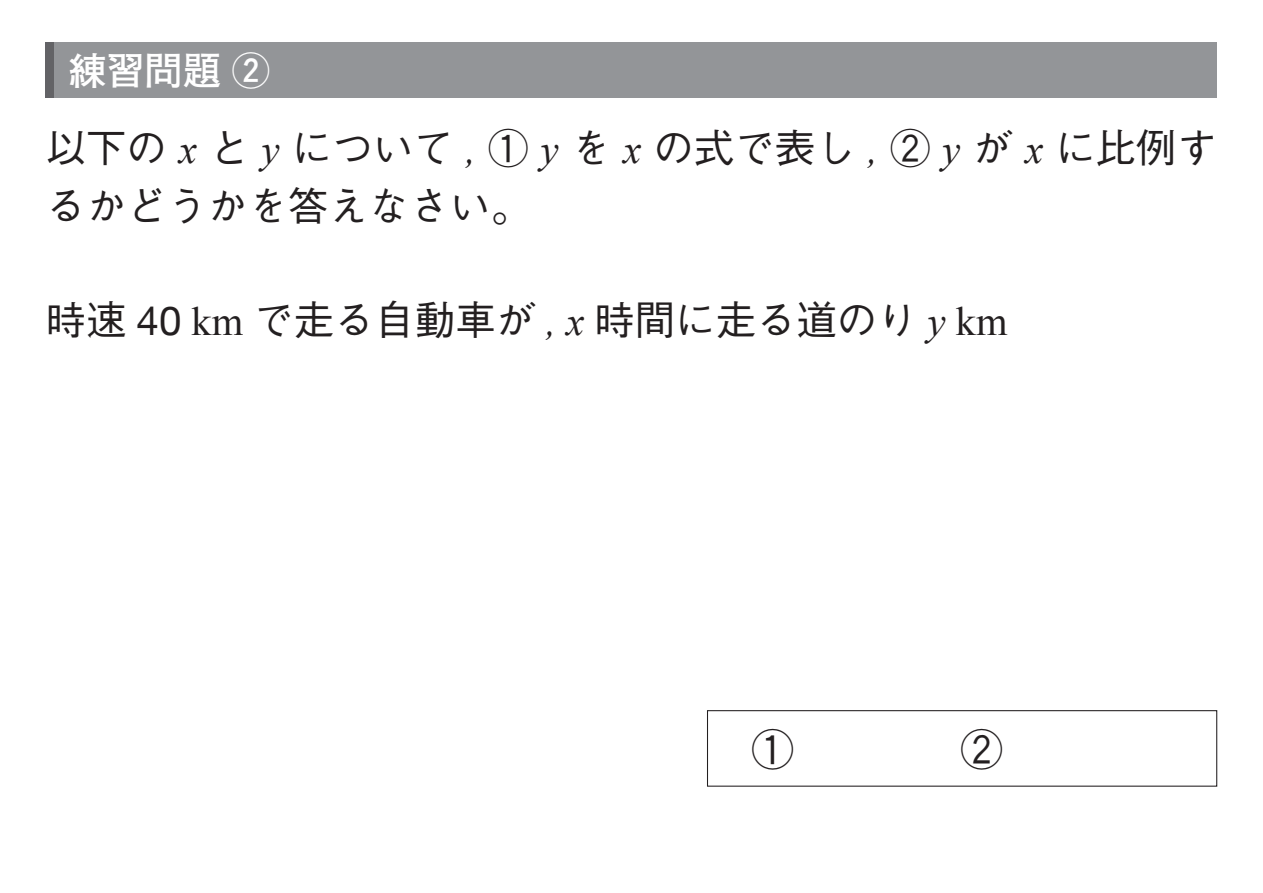
<style>
.page{position:relative;width:1263px;height:893px;background:#fff}
.page>*{position:absolute;margin:0;border:0;box-sizing:border-box;transform-origin:0 0}
.t1{font:500 42.45px "Gothic BBB";color:#231f20}
.t2{font:500 40.35px/57.4px "Gothic BBB";color:#231f20}
.t3{font:700 38.25px "Futo Go B101";color:#fff}
.s1{font-family:"Times New Roman";font-weight:400;font-style:italic}
.s2{font-family:"Helvetica Neue";font-weight:400}
.s3{font-family:"Times New Roman";font-weight:400}
</style>
<div class="page">
<div style="left:46px;top:43px;width:1171px;height:55px;background:#939598"></div>
<div style="left:46px;top:43px;width:8px;height:55px;background:#636366"></div>
<div style="left:707px;top:710px;width:510px;height:77px;border:1px solid #231f20"></div>
<p class="t3" style="left:68px;top:48px;width:203px">練習問題 ②</p>
<p class="t2" style="left:46px;top:121px;width:1173px">以下の <span class="s1">x</span> と <span class="s1">y</span> について <span class="s1">,</span> ① <span class="s1">y</span> を <span class="s1">x</span> の式で表し <span class="s1">,</span> ② <span class="s1">y</span> が <span class="s1">x</span> に比例するかどうかを答えなさい。</p>
<p class="t2" style="left:46px;top:293px;width:963px">時速 <span class="s2">40</span> <span class="s3">km</span> で走る自動車が <span class="s1">, x</span> 時間に走る道のり <span class="s1">y</span> <span class="s3">km</span></p>
<p class="t1" style="left:751px;top:724px;width:44px">①</p>
<p class="t1" style="left:960px;top:724px;width:44px">②</p>
</div>
